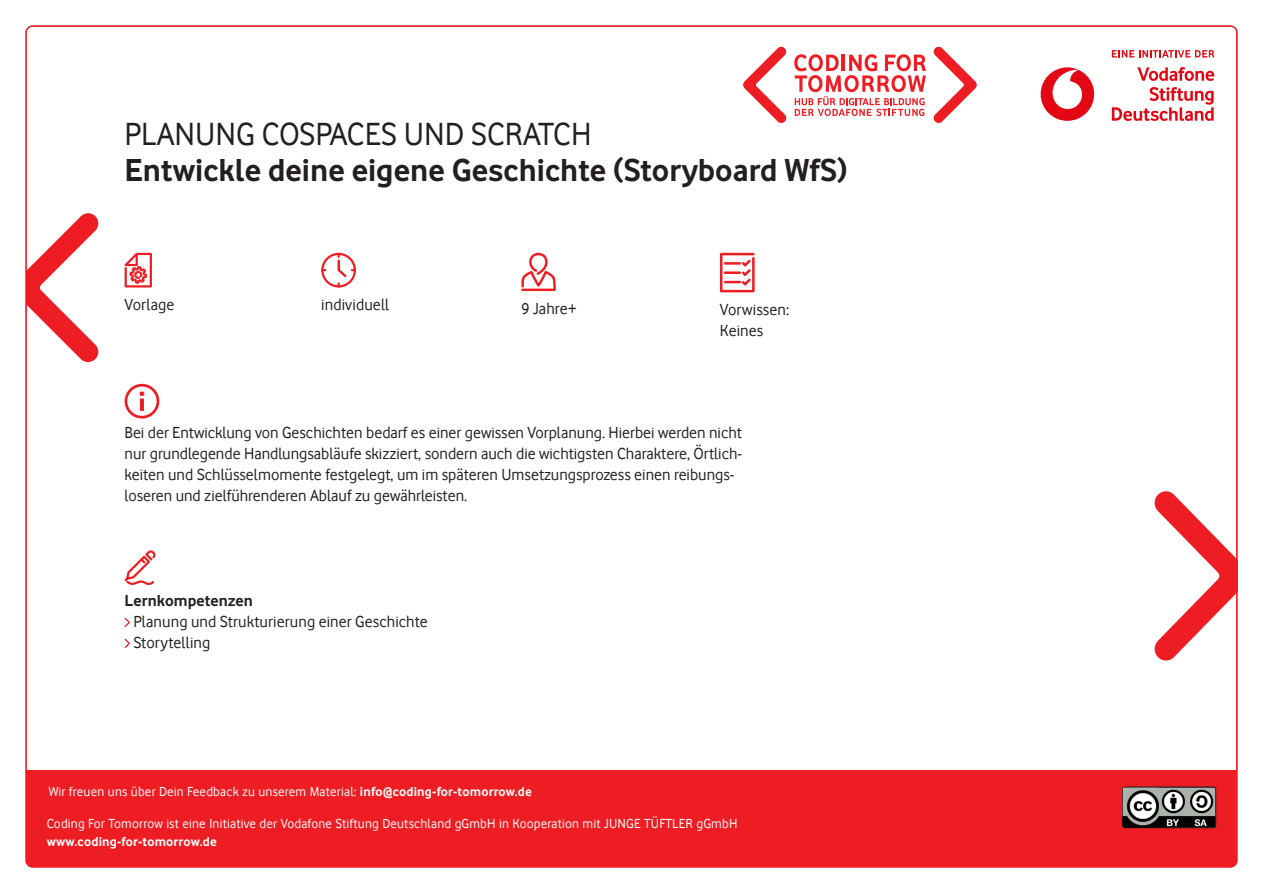
<style>
.page{position:relative;width:1263px;height:893px;background:#fff}
.page>*{position:absolute;margin:0;border:0;box-sizing:border-box;transform-origin:0 0}
.t1{font:700 33px "Vodafone Rg";color:#231f20}
.t2{font:33px "Vodafone Rg";color:#231f20}
.t3{font:16.5px/21px "Vodafone Rg";color:#231f20}
.t4{font:700 16.5px "Vodafone Rg";letter-spacing:.005em;color:#231f20}
.t5{font:13.5px "Vodafone Rg";letter-spacing:.015em;color:#fff}
.t6{font:700 13.5px "Vodafone Rg";letter-spacing:.015em;color:#fff}
.s1{font-weight:700}
</style>
<div class="page">
<svg style="left:28px;top:213px;width:70px;height:149px"></svg>
<svg style="left:1155px;top:491px;width:80px;height:169px"></svg>
<div style="left:125px;top:384px;width:34px;height:35px;border:3px solid #ee1d23;border-radius:50%"></div>
<svg style="left:140px;top:391px;width:4px;height:20px"></svg>
<svg style="left:124px;top:550px;width:32px;height:35px"></svg>
<svg style="left:125px;top:618px;width:5px;height:9px"></svg>
<svg style="left:125px;top:639px;width:5px;height:9px"></svg>
<svg style="left:321px;top:253px;width:35px;height:35px"></svg>
<svg style="left:124px;top:253px;width:28px;height:35px"></svg>
<svg style="left:720px;top:253px;width:35px;height:39px"></svg>
<svg style="left:521px;top:253px;width:35px;height:38px"></svg>
<svg style="left:743px;top:47px;width:234px;height:76px"></svg>
<div style="left:1041px;top:67px;width:53px;height:54px;background:#e30613;border-radius:50%"></div>
<svg style="left:1052px;top:70px;width:30px;height:39px"></svg>
<svg style="left:1137px;top:67px;width:77px;height:14px"></svg>
<svg style="left:1112px;top:87px;width:102px;height:34px"></svg>
<svg style="left:1112px;top:50px;width:102px;height:8px"></svg>
<div style="left:26px;top:770px;width:1211px;height:97px;background:#ee1d23"></div>
<img style="left:1159px;top:788px;width:57px;height:40px">
<div style="left:1122px;top:786px;width:94px;height:42px;border:1px solid #231f20;border-radius:2px"></div>
<img style="left:1122px;top:787px;width:37px;height:41px">
<h1 class="t2" style="left:125px;top:115px;width:468px">PLANUNG COSPACES UND SCRATCH</h1>
<h1 class="t1" style="left:125px;top:151px;width:725px">Entwickle deine eigene Geschichte (Storyboard WfS)</h1>
<p class="t3" style="left:125px;top:294px;width:51px">Vorlage</p>
<p class="t3" style="left:321px;top:294px;width:69px">individuell</p>
<p class="t3" style="left:720px;top:299px;width:71px">Vorwissen:<br>Keines</p>
<p class="t3" style="left:521px;top:298px;width:57px">9 Jahre+</p>
<p class="t3" style="left:125px;top:422px;width:619px">Bei der Entwicklung von Geschichten bedarf es einer gewissen Vorplanung. Hierbei werden nicht nur grundlegende Handlungsabläufe skizziert, sondern auch die wichtigsten Charaktere, Örtlich&shy;keiten und Schlüsselmomente festgelegt, um im späteren Umsetzungsprozess einen reibungs&shy;loseren und zielführenderen Ablauf zu gewährleisten.</p>
<p class="t4" style="left:125px;top:591px;width:130px">Lernkompetenzen</p>
<p class="t3" style="left:133px;top:611px;width:296px">Planung und Strukturierung einer Geschichte<br>Storytelling</p>
<p class="t5" style="left:49px;top:783px;width:485px">Wir freuen uns über Dein Feedback zu unserem Material: <span class="s1">info@coding-for-tomorrow.de</span></p>
<p class="t5" style="left:47px;top:816px;width:692px">Coding For Tomorrow ist eine Initiative der Vodafone Stiftung Deutschland gGmbH in Kooperation mit JUNGE TÜFTLER gGmbH</p>
<p class="t6" style="left:47px;top:834px;width:172px">www.coding-for-tomorrow.de</p>
</div>
